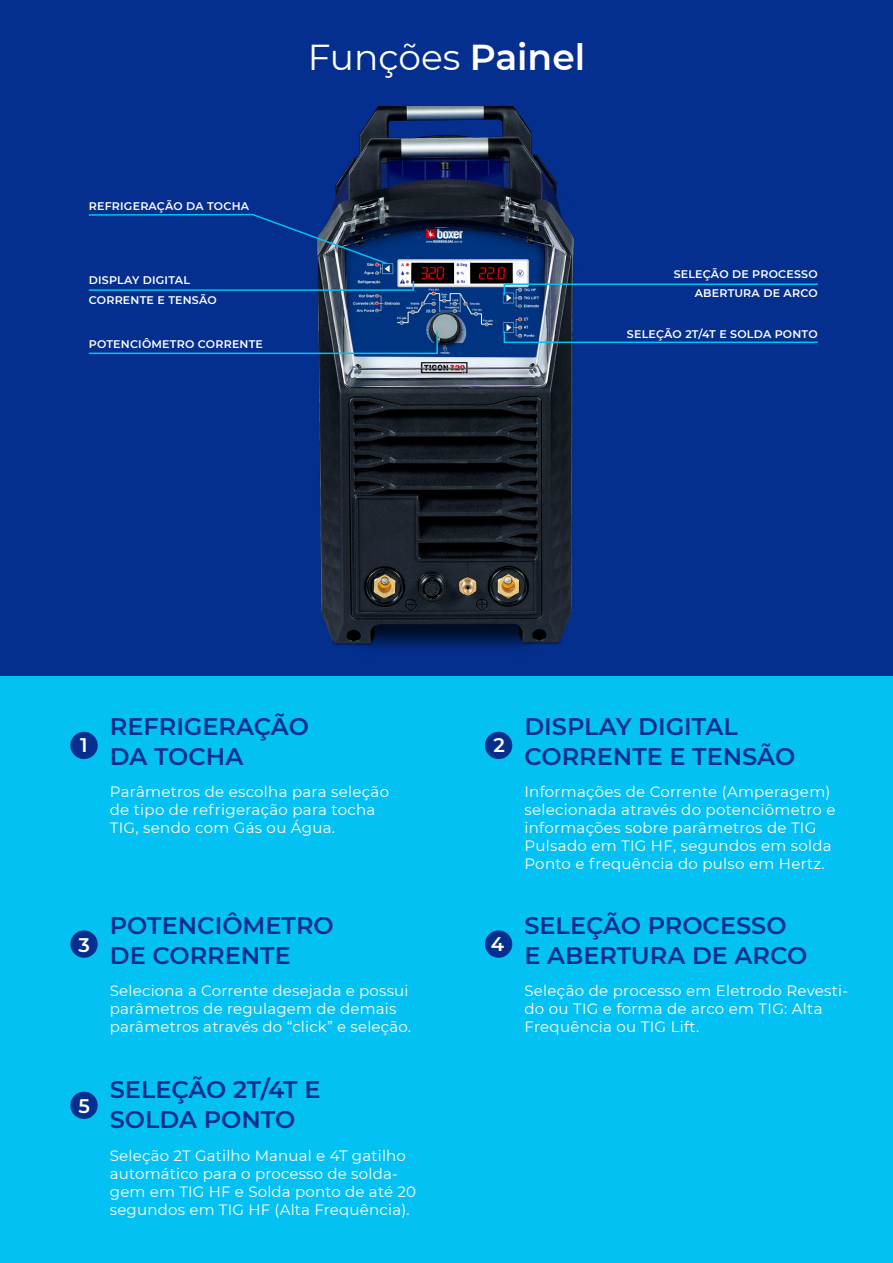
<style>
.page{position:relative;width:893px;height:1263px;background:#fff}
.page>*{position:absolute;margin:0;border:0;box-sizing:border-box;transform-origin:0 0}
.t1{font:36px "Montserrat";color:#fff}
.t2{font:600 24px/30px "Montserrat";color:#042f8e}
.t3{font:600 19.65px "Montserrat";color:#fff}
.t4{font:15px/18px "Montserrat";letter-spacing:.015em;color:#fff}
.t5{font:600 11.1px/20px "Montserrat";letter-spacing:.02em;color:#fff}
.s1{font-weight:600}
</style>
<div class="page">
<div style="left:0;top:0;width:893px;height:797px;background:#042f8e"></div>
<img style="left:127px;top:106px;width:638px;height:571px">
<svg style="left:88px;top:213px;width:301px;height:52px"></svg>
<svg style="left:88px;top:279px;width:327px;height:13px"></svg>
<svg style="left:88px;top:330px;width:351px;height:25px"></svg>
<svg style="left:503px;top:330px;width:315px;height:14px"></svg>
<svg style="left:503px;top:283px;width:315px;height:14px"></svg>
<div style="left:0;top:677px;width:893px;height:586px;background:#04c1f3"></div>
<div style="left:485px;top:732px;width:27px;height:27px;background:#042f8e;border-radius:50%"></div>
<div style="left:70px;top:930px;width:28px;height:28px;background:#042f8e;border-radius:50%"></div>
<div style="left:485px;top:930px;width:27px;height:28px;background:#042f8e;border-radius:50%"></div>
<div style="left:70px;top:1092px;width:28px;height:27px;background:#042f8e;border-radius:50%"></div>
<div style="left:70px;top:732px;width:28px;height:27px;background:#042f8e;border-radius:50%"></div>
<p class="t5" style="left:89px;top:196px;width:162px">REFRIGERAÇÃO DA TOCHA</p>
<p class="t5" style="left:89px;top:270px;width:129px">DISPLAY DIGITAL<br>CORRENTE E TENSÃO</p>
<p class="t5" style="left:89px;top:333px;width:176px">POTENCIÔMETRO CORRENTE</p>
<h1 class="t1" style="left:308px;top:33px;width:279px">Funções <span class="s1">Painel</span></h1>
<p class="t5" style="left:674px;top:264px;width:145px;line-height:19.4px;text-align:right">SELEÇÃO DE PROCESSO<br>ABERTURA DE ARCO</p>
<p class="t5" style="left:627px;top:324px;width:192px">SELEÇÃO 2T/4T E SOLDA PONTO</p>
<h3 class="t3" style="left:80px;top:731px;width:9px">1</h3>
<h2 class="t2" style="left:110px;top:710px;width:201px">REFRIGERAÇÃO<br>DA TOCHA</h2>
<p class="t4" style="left:110px;top:782px;width:281px">Parâmetros de escolha para seleção de tipo de refrigeração para tocha<br>TIG, sendo com Gás ou Água.</p>
<h3 class="t3" style="left:79px;top:930px;width:13px">3</h3>
<h3 class="t3" style="left:79px;top:1092px;width:13px">5</h3>
<h2 class="t2" style="left:110px;top:910px;width:225px">POTENCIÔMETRO<br>DE CORRENTE</h2>
<p class="t4" style="left:110px;top:981px;width:303px">Seleciona a Corrente desejada e possui parâmetros de regulagem de demais parâmetros através do “click” e seleção.</p>
<h2 class="t2" style="left:110px;top:1073px;width:212px">SELEÇÃO 2T/4T E<br>SOLDA PONTO</h2>
<p class="t4" style="left:110px;top:1146px;width:308px">Seleção 2T Gatilho Manual e 4T gatilho automático para o processo de solda&shy;gem em TIG HF e Solda ponto de até 20 segundos em TIG HF (Alta Frequência).</p>
<h3 class="t3" style="left:493px;top:731px;width:13px">2</h3>
<h3 class="t3" style="left:491px;top:930px;width:15px">4</h3>
<h2 class="t2" style="left:524px;top:710px;width:272px">DISPLAY DIGITAL<br>CORRENTE E TENSÃO</h2>
<p class="t4" style="left:524px;top:782px;width:312px">Informações de Corrente (Amperagem) selecionada através do potenciômetro e informações sobre parâmetros de TIG Pulsado em TIG HF, segundos em solda Ponto e frequência do pulso em Hertz.</p>
<h2 class="t2" style="left:524px;top:910px;width:284px">SELEÇÃO PROCESSO<br>E ABERTURA DE ARCO</h2>
<p class="t4" style="left:524px;top:981px;width:325px">Seleção de processo em Eletrodo Revesti&shy;do ou TIG e forma de arco em TIG: Alta<br>Frequência ou TIG Lift.</p>
</div>
